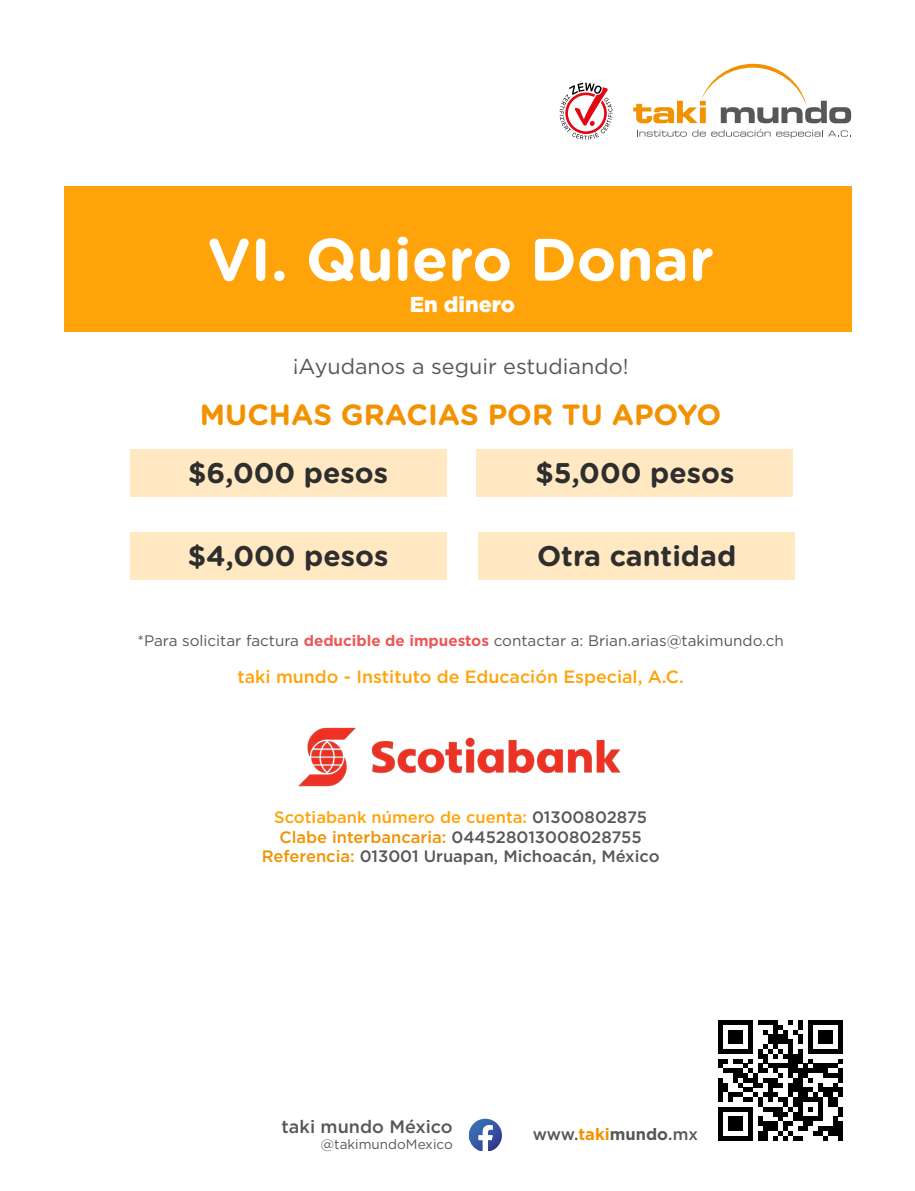
<style>
.page{position:relative;width:915px;height:1191px;background:#fff}
.page>*{position:absolute;margin:0;border:0;box-sizing:border-box;transform-origin:0 0}
.t1{font:700 59.7px "Gotham Rounded";color:#fff}
.t2{font:700 29.25px "Gotham Rounded";color:#f39200}
.t3{font:700 28.5px "Gotham Rounded";color:#2e2e2e}
.t4{font:21.6px "Gotham";color:#575756}
.t5{font:900 21.6px "Gotham";color:#fff}
.t6{font:500 18px "Gotham";color:#575756}
.t7{font:500 17.7px "Gotham";color:#ffa30a}
.t8{font:500 16.5px/19.8px "Gotham";color:#575756;text-align:center}
.t9{font:15.3px "Gotham";color:#575756}
.t10{font:13.5px "Gotham";color:#575756}
.s1{font-weight:700;color:#eb5958}
.s2{color:#ffa30a}
.s3{color:#f39200}
.s4{font-weight:700;color:#f39200}
.s5{font-weight:700}
</style>
<div class="page">
<div style="left:64px;top:186px;width:787px;height:146px;background:#ffa30a"></div>
<svg style="left:633px;top:64px;width:217px;height:59px"></svg>
<svg style="left:637px;top:130px;width:49px;height:7px"></svg>
<svg style="left:692px;top:130px;width:13px;height:7px"></svg>
<svg style="left:711px;top:129px;width:137px;height:9px"></svg>
<svg style="left:559px;top:83px;width:53px;height:57px"></svg>
<div style="left:130px;top:449px;width:316px;height:48px;background:#ffe8c2"></div>
<div style="left:476px;top:449px;width:316px;height:48px;background:#ffe8c2"></div>
<div style="left:130px;top:532px;width:316px;height:48px;background:#ffe8c2"></div>
<div style="left:478px;top:532px;width:316px;height:48px;background:#ffe8c2"></div>
<svg style="left:718px;top:1020px;width:124px;height:120px"></svg>
<svg style="left:469px;top:1118px;width:33px;height:33px"></svg>
<img style="left:298px;top:727px;width:323px;height:60px">
<h1 class="t1" style="left:207px;top:216px;width:508px">VI. Quiero Donar</h1>
<h3 class="t5" style="left:410px;top:289px;width:107px">En dinero</h3>
<h3 class="t4" style="left:292px;top:353px;width:337px">¡Ayudanos a seguir estudiando!</h3>
<h2 class="t2" style="left:200px;top:393px;width:522px">MUCHAS GRACIAS POR TU APOYO</h2>
<h3 class="t3" style="left:188px;top:452px;width:201px">$6,000 pesos</h3>
<h3 class="t3" style="left:535px;top:452px;width:200px">$5,000 pesos</h3>
<h3 class="t3" style="left:188px;top:535px;width:202px">$4,000 pesos</h3>
<h3 class="t3" style="left:537px;top:535px;width:201px">Otra cantidad</h3>
<p class="t9" style="left:137px;top:631px;width:647px">*Para solicitar factura <span class="s1">deducible de impuestos</span> contactar a: Brian.arias@takimundo.ch</p>
<p class="t7" style="left:237px;top:665px;width:447px">taki mundo - Instituto de Educación Especial, A.C.</p>
<p class="t8" style="left:262px;top:807px;width:399px"><span class="s2">Scotiabank número de cuenta:</span> 01300802875<br><span class="s3">Clabe interbancaria:</span> 044528013008028755<br><span class="s3">Referencia:</span> 013001 Uruapan, Michoacán, México</p>
<p class="t6" style="left:281px;top:1115px;width:173px">taki mundo México</p>
<p class="t10" style="left:321px;top:1135px;width:133px">@takimundoMexico</p>
<p class="t8" style="left:532px;top:1124px;width:166px">www.<span class="s4">taki</span><span class="s5">mundo</span>.mx</p>
</div>
